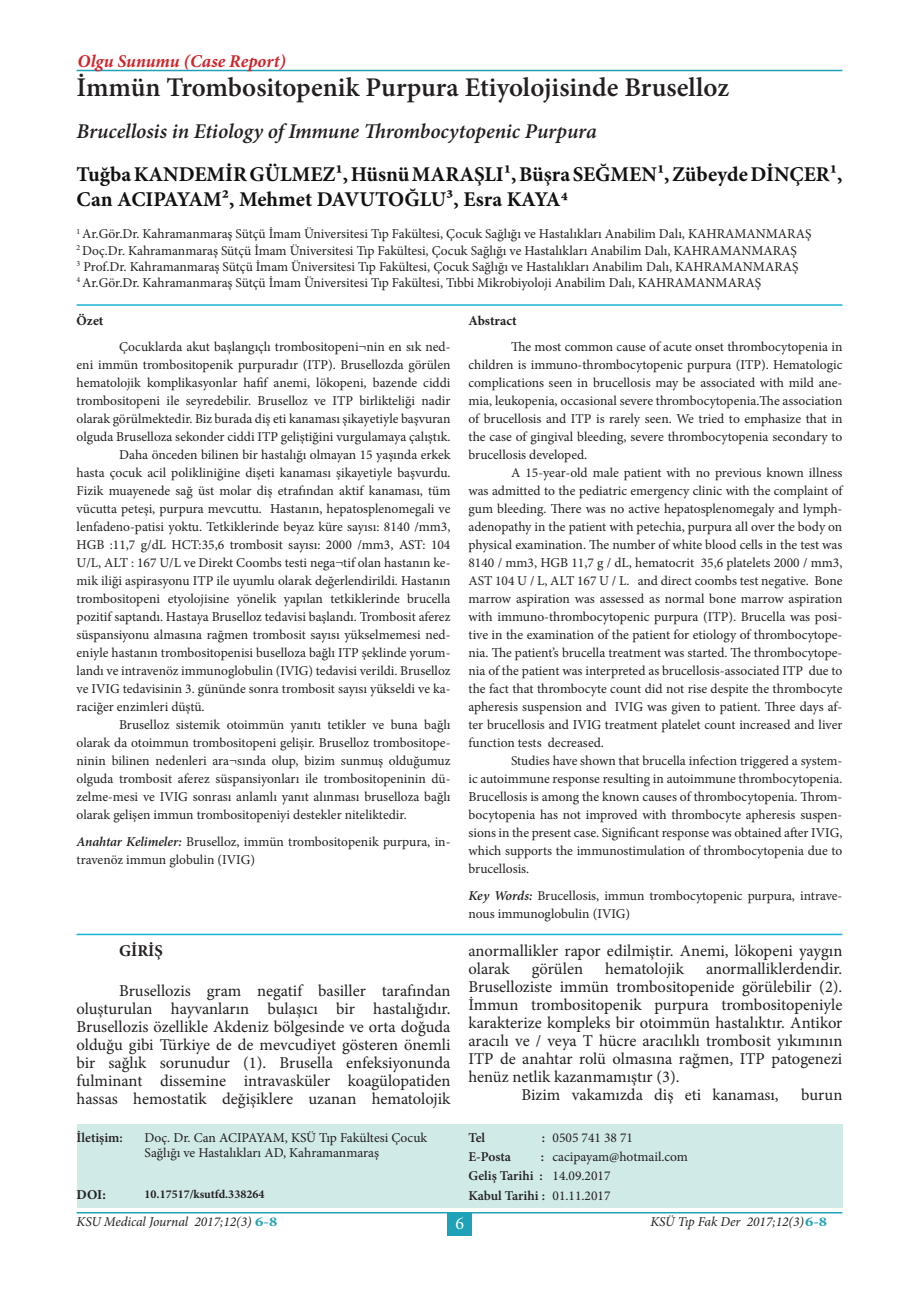
<style>
.page{position:relative;width:919px;height:1289px;background:#fff}
.page>*{position:absolute;margin:0;border:0;box-sizing:border-box;transform-origin:0 0}
.t1{font:600 27px "Minion Pro";color:#231f20}
.t2{font:700 21px/25.2px "Minion Pro";color:#111}
.t3{font:italic 600 21px "Minion Pro";letter-spacing:-.005em;color:#231f20}
.t4{font:italic 700 18px "Minion Pro";color:#d1232a}
.t5{font:18px "Minion Pro";color:#fff}
.t6{font:16.5px/18px "Minion Pro";color:#231f20;text-align:justify}
.t7{font:700 16.5px "Minion Pro";color:#231f20}
.t8{font:13.5px/18px "Minion Pro";color:#231f20;text-align:justify}
.t9{font:italic 13.5px "Minion Pro";letter-spacing:-.005em;color:#231f20}
.t10{font:600 13.5px "Minion Pro";color:#231f20}
.t11{font:700 13.5px "Minion Pro";color:#231f20}
.t12{font:700 12px "Minion Pro";letter-spacing:-.005em;color:#231f20}
.s1{font-weight:600;font-style:italic}
.s2{font-weight:700;font-style:normal;color:#1fa1b7}
</style>
<div class="page">
<div style="left:447px;top:1212px;width:25px;height:23px;background:#1fa1b7"></div>
<hr style="left:77px;top:1211px;width:765px;height:2px;background:#1fa1b7">
<hr style="left:77px;top:70px;width:765px;height:1px;background:#1fa1b7">
<hr style="left:77px;top:304px;width:765px;height:2px;background:#16b3d6">
<hr style="left:77px;top:933px;width:765px;height:2px;background:#16b3d6">
<div style="left:77px;top:1124px;width:765px;height:84px;background:#d0eae8"></div>
<p class="t4" style="left:78px;top:48px;width:210px">Olgu Sunumu (Case Report)</p>
<p class="t1" style="left:77px;top:69px;width:654px">İmmün Trombositopenik Purpura Etiyolojisinde Bruselloz</p>
<p class="t3" style="left:77px;top:117px;width:521px">Brucellosis in Etiology of Immune Thrombocytopenic Purpura</p>
<p class="t2" style="left:77px;top:161px;width:767px">Tuğba KANDEMİR GÜLMEZ1, Hüsnü MARAŞLI1, Büşra SEĞMEN1, Zübeyde DİNÇER1,<br>Can ACIPAYAM2, Mehmet DAVUTOĞLU3, Esra KAYA4</p>
<p class="t8" style="left:77px;top:225px;width:736px"><sup>1</sup> Ar.Gör.Dr. Kahramanmaraş Sütçü İmam Üniversitesi Tıp Fakültesi, Çocuk Sağlığı ve Hastalıkları Anabilim Dalı, KAHRAMANMARAŞ</p>
<p class="t8" style="left:77px;top:241px;width:721px"><sup>2</sup> Doç.Dr. Kahramanmaraş Sütçü İmam Üniversitesi Tıp Fakültesi, Çocuk Sağlığı ve Hastalıkları Anabilim Dalı, KAHRAMANMARAŞ</p>
<p class="t8" style="left:77px;top:257px;width:723px"><sup>3</sup> Prof.Dr. Kahramanmaraş Sütçü İmam Üniversitesi Tıp Fakültesi, Çocuk Sağlığı ve Hastalıkları Anabilim Dalı, KAHRAMANMARAŞ</p>
<p class="t8" style="left:77px;top:274px;width:686px"><sup>4</sup> Ar.Gör.Dr. Kahramanmaraş Sütçü İmam Üniversitesi Tıp Fakültesi, Tıbbi Mikrobiyoloji Anabilim Dalı, KAHRAMANMARAŞ</p>
<p class="t11" style="left:77px;top:311px;width:28px">Özet</p>
<p class="t8" style="left:77px;top:338px;width:375px;text-indent:43px">Çocuklarda akut başlangıçlı trombositopeni¬nin en sık ned&shy;eni immün trombositopenik purpuradır (ITP). Brusellozda görülen hematolojik komplikasyonlar hafif anemi, lökopeni, bazende ciddi trombositopeni ile seyredebilir. Bruselloz ve ITP birlikteliği nadir olarak görülmektedir. Biz burada diş eti kanaması şikayetiyle başvuran olguda Bruselloza sekonder ciddi ITP geliştiğini vurgulamaya çalıştık.</p>
<p class="t8" style="left:77px;top:446px;width:375px;text-indent:43px">Daha önceden bilinen bir hastalığı olmayan 15 yaşında erkek hasta çocuk acil polikliniğine dişeti kanaması şikayetiyle başvurdu.<br>Fizik muayenede sağ üst molar diş etrafından aktif kanaması, tüm vücutta peteşi, purpura mevcuttu. Hastanın, hepatosplenomegali ve lenfadeno-patisi yoktu. Tetkiklerinde beyaz küre sayısı: 8140 /mm3, HGB :11,7 g/dL HCT:35,6 trombosit sayısı: 2000 /mm3, AST: 104<br>U/L, ALT : 167 U/L ve Direkt Coombs testi nega¬tif olan hastanın ke&shy;mik iliği aspirasyonu ITP ile uyumlu olarak değerlendirildi. Hastanın trombositopeni etyolojisine yönelik yapılan tetkiklerinde brucella pozitif saptandı. Hastaya Bruselloz tedavisi başlandı. Trombosit aferez süspansiyonu almasına rağmen trombosit sayısı yükselmemesi ned&shy;eniyle hastanın trombositopenisi buselloza bağlı ITP şeklinde yorum&shy;landı ve intravenöz immunoglobulin (IVIG) tedavisi verildi. Bruselloz ve IVIG tedavisinin 3. gününde sonra trombosit sayısı yükseldi ve ka&shy;raciğer enzimleri düştü.</p>
<p class="t8" style="left:77px;top:716px;width:375px;text-indent:43px">Bruselloz sistemik otoimmün yanıtı tetikler ve buna bağlı olarak da otoimmun trombositopeni gelişir. Bruselloz trombositope&shy;ninin bilinen nedenleri ara¬sında olup, bizim sunmuş olduğumuz olguda trombosit aferez süspansiyonları ile trombositopeninin dü&shy;zelme-mesi ve IVIG sonrası anlamlı yanıt alınması bruselloza bağlı olarak gelişen immun trombositopeniyi destekler niteliktedir.</p>
<p class="t8" style="left:77px;top:832px;width:375px"><span class="s1">Anahtar Kelimeler:</span> Bruselloz, immün trombositopenik purpura, in&shy;travenöz immun globulin (IVIG)</p>
<p class="t11" style="left:468px;top:311px;width:50px">Abstract</p>
<p class="t8" style="left:468px;top:338px;width:375px;text-indent:43px">The most common cause of acute onset thrombocytopenia in children is immuno-thrombocytopenic purpura (ITP). Hematologic complications seen in brucellosis may be associated with mild ane&shy;mia, leukopenia, occasional severe thrombocytopenia.The association of brucellosis and ITP is rarely seen. We tried to emphasize that in the case of gingival bleeding, severe thrombocytopenia secondary to brucellosis developed.</p>
<p class="t8" style="left:468px;top:464px;width:375px;text-indent:43px">A 15-year-old male patient with no previous known illness was admitted to the pediatric emergency clinic with the complaint of gum bleeding. There was no active hepatosplenomegaly and lymph&shy;adenopathy in the patient with petechia, purpura all over the body on physical examination. The number of white blood cells in the test was 8140 / mm3, HGB 11,7 g / dL, hematocrit 35,6 platelets 2000 / mm3, AST 104 U / L, ALT 167 U / L. and direct coombs test negative. Bone marrow aspiration was assessed as normal bone marrow aspiration with immuno-thrombocytopenic purpura (ITP). Brucella was posi&shy;tive in the examination of the patient for etiology of thrombocytope&shy;nia. The patient’s brucella treatment was started. The thrombocytope&shy;nia of the patient was interpreted as brucellosis-associated ITP due to the fact that thrombocyte count did not rise despite the thrombocyte apheresis suspension and IVIG was given to patient. Three days af&shy;ter brucellosis and IVIG treatment platelet count increased and liver function tests decreased.</p>
<p class="t8" style="left:468px;top:752px;width:375px;text-indent:43px">Studies have shown that brucella infection triggered a system&shy;ic autoimmune response resulting in autoimmune thrombocytopenia.<br>Brucellosis is among the known causes of thrombocytopenia. Throm&shy;bocytopenia has not improved with thrombocyte apheresis suspen&shy;sions in the present case. Significant response was obtained after IVIG, which supports the immunostimulation of thrombocytopenia due to brucellosis.</p>
<p class="t8" style="left:468px;top:886px;width:375px"><span class="s1">Key Words:</span> Brucellosis, immun trombocytopenic purpura, intrave&shy;nous immunoglobulin (IVIG)</p>
<p class="t7" style="left:119px;top:939px;width:45px">GİRİŞ</p>
<p class="t6" style="left:77px;top:981px;width:375px;text-indent:43px">Brusellozis gram negatif basiller tarafından oluşturulan hayvanların bulaşıcı bir hastalığıdır.<br>Brusellozis özellikle Akdeniz bölgesinde ve orta doğuda olduğu gibi Türkiye de de mevcudiyet gösteren önemli bir sağlık sorunudur (1). Brusella enfeksiyonunda fulminant dissemine intravasküler koagülopatiden hassas hemostatik değişiklere uzanan hematolojik</p>
<p class="t10" style="left:77px;top:1128px;width:48px">İletişim:</p>
<p class="t11" style="left:77px;top:1185px;width:31px">DOI:</p>
<p class="t8" style="left:145px;top:1130px;width:284px;line-height:15px">Doç. Dr. Can ACIPAYAM, KSÜ Tıp Fakültesi Çocuk<br>Sağlığı ve Hastalıkları AD, Kahramanmaraş</p>
<p class="t12" style="left:145px;top:1185px;width:121px">10.17517/ksutfd.338264</p>
<p class="t6" style="left:468px;top:942px;width:375px">anormallikler rapor edilmiştir. Anemi, lökopeni yaygın olarak</p>
<p class="t6" style="left:468px;top:960px;width:375px;text-indent:237px">anormalliklerdendir.<br>Bruselloziste immün trombositopenide görülebilir (2).<br>İmmun trombositopenik purpura trombositopeniyle karakterize kompleks bir otoimmün hastalıktır. Antikor aracılı ve / veya T hücre aracılıklı trombosit yıkımının ITP de anahtar rolü olmasına rağmen, ITP patogenezi henüz netlik kazanmamıştır (3).</p>
<p class="t6" style="left:521px;top:1086px;width:258px">Bizim vakamızda diş eti kanaması,</p>
<p class="t6" style="left:801px;top:1086px;width:43px">burun</p>
<p class="t6" style="left:532px;top:960px;width:53px">görülen</p>
<p class="t6" style="left:605px;top:960px;width:80px">hematolojik</p>
<p class="t10" style="left:468px;top:1128px;width:18px">Tel</p>
<p class="t10" style="left:541px;top:1128px;width:5px">:</p>
<p class="t10" style="left:468px;top:1147px;width:44px">E-Posta</p>
<p class="t10" style="left:541px;top:1147px;width:5px">:</p>
<p class="t10" style="left:468px;top:1166px;width:76px">Geliş Tarihi :</p>
<p class="t10" style="left:468px;top:1185px;width:78px">Kabul Tarihi :</p>
<p class="t8" style="left:552px;top:1128px;width:82px">0505 741 38 71</p>
<p class="t8" style="left:552px;top:1147px;width:137px">cacipayam@hotmail.com</p>
<p class="t8" style="left:552px;top:1167px;width:59px">14.09.2017</p>
<p class="t8" style="left:552px;top:1186px;width:59px">01.11.2017</p>
<p class="t9" style="left:77px;top:1212px;width:202px">KSU Medical Journal 2017;12(3) <span class="s2">6-8</span></p>
<h3 class="t5" style="left:455px;top:1211px;width:10px">6</h3>
<p class="t9" style="left:650px;top:1212px;width:178px">KSÜ Tıp Fak Der 2017;12(3)<span class="s2">6-8</span></p>
</div>
